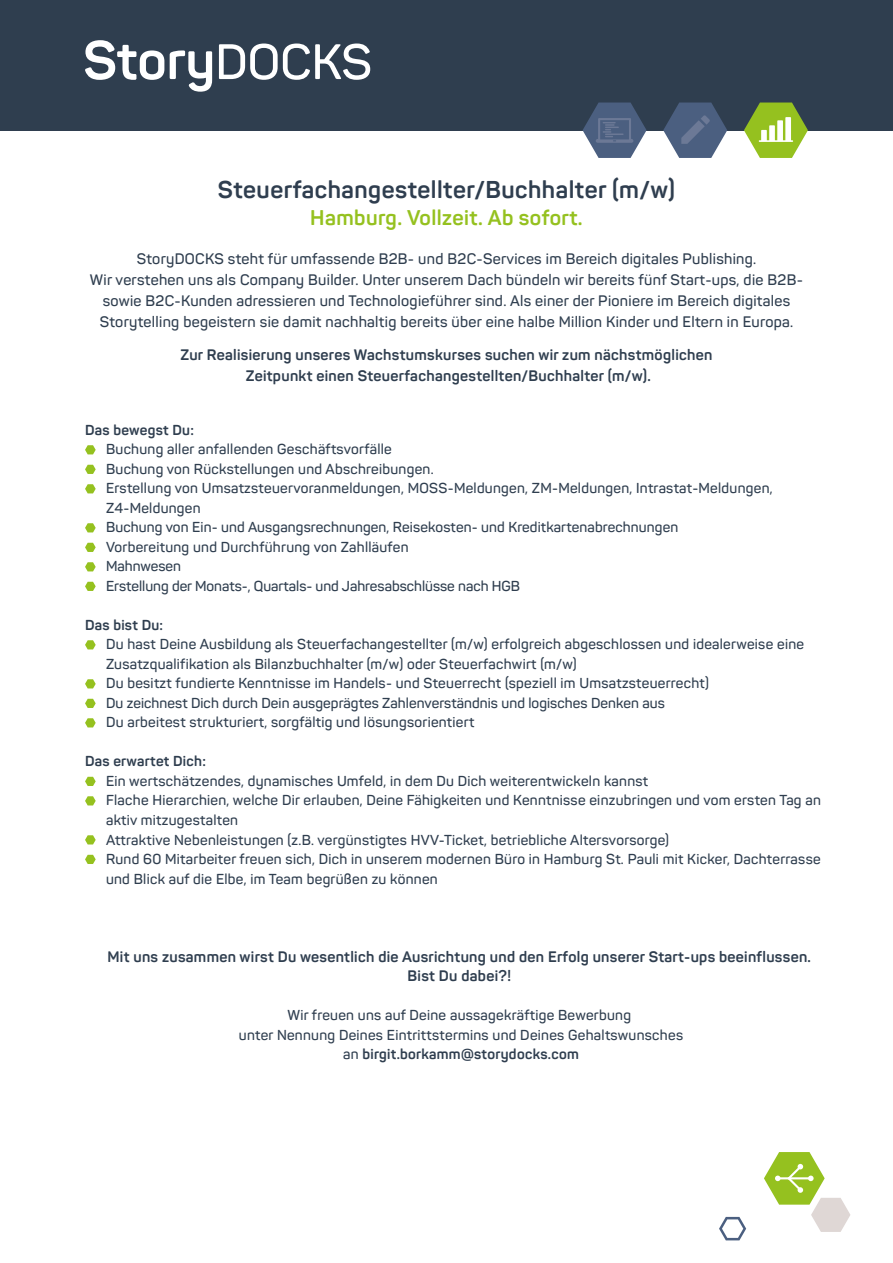
<style>
.page{position:relative;width:893px;height:1263px;background:#fff}
.page>*{position:absolute;margin:0;border:0;box-sizing:border-box;transform-origin:0 0}
.t1{font:700 24px "Panton";letter-spacing:.02em;color:#2f3e4f}
.t2{font:700 21px "Panton";letter-spacing:.02em;color:#95c11f}
.Eingangstext{font:600 15px/21px "Panton";letter-spacing:.02em;color:#2f3e4f;text-align:center}
.Eingangstext-2{font:700 15px/21px "Panton";letter-spacing:.02em;color:#2f3e4f;text-align:center}
.Fließtext_klein{font:700 15px "Panton";letter-spacing:.02em;color:#2f3e4f}
.Fließtext_klein-2{font:600 14.25px/19.5px "Panton";letter-spacing:.02em;color:#2f3e4f}
.Fließtext_klein-3{font:600 14.25px "Panton";color:#2f3e4f}
.Fließtext_klein-4{font:700 14.25px "Panton";letter-spacing:.02em;color:#2f3e4f}
.s1{font-weight:700}
</style>
<div class="page">
<div style="left:0;top:0;width:893px;height:130px;background:#2f3e4f"></div>
<svg style="left:85px;top:445px;width:11px;height:9px"></svg>
<svg style="left:85px;top:465px;width:11px;height:9px"></svg>
<svg style="left:85px;top:484px;width:11px;height:9px"></svg>
<svg style="left:85px;top:523px;width:11px;height:9px"></svg>
<svg style="left:85px;top:543px;width:11px;height:9px"></svg>
<svg style="left:85px;top:562px;width:11px;height:9px"></svg>
<svg style="left:85px;top:582px;width:11px;height:9px"></svg>
<svg style="left:85px;top:640px;width:11px;height:9px"></svg>
<svg style="left:85px;top:679px;width:11px;height:9px"></svg>
<svg style="left:85px;top:699px;width:11px;height:9px"></svg>
<svg style="left:85px;top:718px;width:11px;height:9px"></svg>
<svg style="left:85px;top:777px;width:11px;height:9px"></svg>
<svg style="left:85px;top:796px;width:11px;height:9px"></svg>
<svg style="left:85px;top:835px;width:11px;height:9px"></svg>
<svg style="left:85px;top:855px;width:11px;height:9px"></svg>
<svg style="left:85px;top:40px;width:79px;height:40px"></svg>
<svg style="left:170px;top:50px;width:42px;height:42px"></svg>
<svg style="left:219px;top:44px;width:151px;height:36px"></svg>
<svg style="left:744px;top:103px;width:64px;height:55px"></svg>
<svg style="left:663px;top:103px;width:64px;height:55px"></svg>
<svg style="left:583px;top:103px;width:64px;height:55px"></svg>
<svg style="left:719px;top:1217px;width:27px;height:23px"></svg>
<svg style="left:764px;top:1152px;width:86px;height:80px"></svg>
<p class="t1" style="left:218px;top:175px;width:459px">Steuerfachangestellter/Buchhalter (m/w)</p>
<p class="t2" style="left:310px;top:205px;width:274px">Hamburg. Vollzeit. Ab sofort.</p>
<p class="Eingangstext" style="left:90px;top:248px;width:715px">StoryDOCKS steht für umfassende B2B- und B2C-Services im Bereich digitales Publishing.<br>Wir verstehen uns als Company Builder. Unter unserem Dach bündeln wir bereits fünf Start-ups, die B2B&shy;sowie B2C-Kunden adressieren und Technologieführer sind. Als einer der Pioniere im Bereich digitales Storytelling begeistern sie damit nachhaltig bereits über eine halbe Million Kinder und Eltern in Europa.</p>
<p class="Eingangstext-2" style="left:181px;top:344px;width:533px">Zur Realisierung unseres Wachstumskurses suchen wir zum nächstmöglichen<br>Zeitpunkt einen Steuerfachangestellten/Buchhalter (m/w).</p>
<p class="Fließtext_klein-4" style="left:85px;top:421px;width:110px">Das bewegst Du:</p>
<p class="Fließtext_klein-2" style="left:106px;top:440px;width:329px">Buchung aller anfallenden Geschäftsvorfälle<br>Buchung von Rückstellungen und Abschreibungen.</p>
<p class="Fließtext_klein-2" style="left:106px;top:479px;width:668px">Erstellung von Umsatzsteuervoranmeldungen, MOSS-Meldungen, ZM-Meldungen, Intrastat-Meldungen,<br>Z4-Meldungen</p>
<p class="Fließtext_klein-2" style="left:106px;top:518px;width:574px">Buchung von Ein- und Ausgangsrechnungen, Reisekosten- und Kreditkartenabrechnungen</p>
<p class="Fließtext_klein-2" style="left:106px;top:537px;width:304px">Vorbereitung und Durchführung von Zahlläufen</p>
<p class="Fließtext_klein-3" style="left:106px;top:558px;width:77px">Mahnwesen</p>
<p class="Fließtext_klein-3" style="left:106px;top:577px;width:416px">Erstellung der Monats-, Quartals- und Jahresabschlüsse nach HGB</p>
<p class="Fließtext_klein-4" style="left:85px;top:616px;width:80px">Das bist Du:</p>
<p class="Fließtext_klein-2" style="left:106px;top:635px;width:699px">Du hast Deine Ausbildung als Steuerfachangestellter (m/w) erfolgreich abgeschlossen und idealerweise eine<br>Zusatzqualifikation als Bilanzbuchhalter (m/w) oder Steuerfachwirt (m/w)</p>
<p class="Fließtext_klein-2" style="left:106px;top:674px;width:604px">Du besitzt fundierte Kenntnisse im Handels- und Steuerrecht (speziell im Umsatzsteuerrecht)<br>Du zeichnest Dich durch Dein ausgeprägtes Zahlenverständnis und logisches Denken aus<br>Du arbeitest strukturiert, sorgfältig und lösungsorientiert</p>
<p class="Fließtext_klein-4" style="left:85px;top:752px;width:122px">Das erwartet Dich:</p>
<p class="Fließtext_klein-2" style="left:106px;top:771px;width:716px">Ein wertschätzendes, dynamisches Umfeld, in dem Du Dich weiterentwickeln kannst<br>Flache Hierarchien, welche Dir erlauben, Deine Fähigkeiten und Kenntnisse einzubringen und vom ersten Tag an aktiv mitzugestalten</p>
<p class="Fließtext_klein-2" style="left:106px;top:830px;width:716px">Attraktive Nebenleistungen (z.B. vergünstigtes HVV-Ticket, betriebliche Altersvorsorge)<br>Rund 60 Mitarbeiter freuen sich, Dich in unserem modernen Büro in Hamburg St. Pauli mit Kicker, Dachterrasse und Blick auf die Elbe, im Team begrüßen zu können</p>
<p class="Fließtext_klein" style="left:107px;top:947px;width:705px">Mit uns zusammen wirst Du wesentlich die Ausrichtung und den Erfolg unserer Start-ups beeinflussen.</p>
<p class="Fließtext_klein" style="left:408px;top:966px;width:105px">Bist Du dabei?!</p>
<p class="Fließtext_klein-2" style="left:239px;top:1005px;width:446px;text-align:center">Wir freuen uns auf Deine aussagekräftige Bewerbung<br>unter Nennung Deines Eintrittstermins und Deines Gehaltswunsches an <span class="s1">birgit.borkamm@storydocks.com</span></p>
</div>
